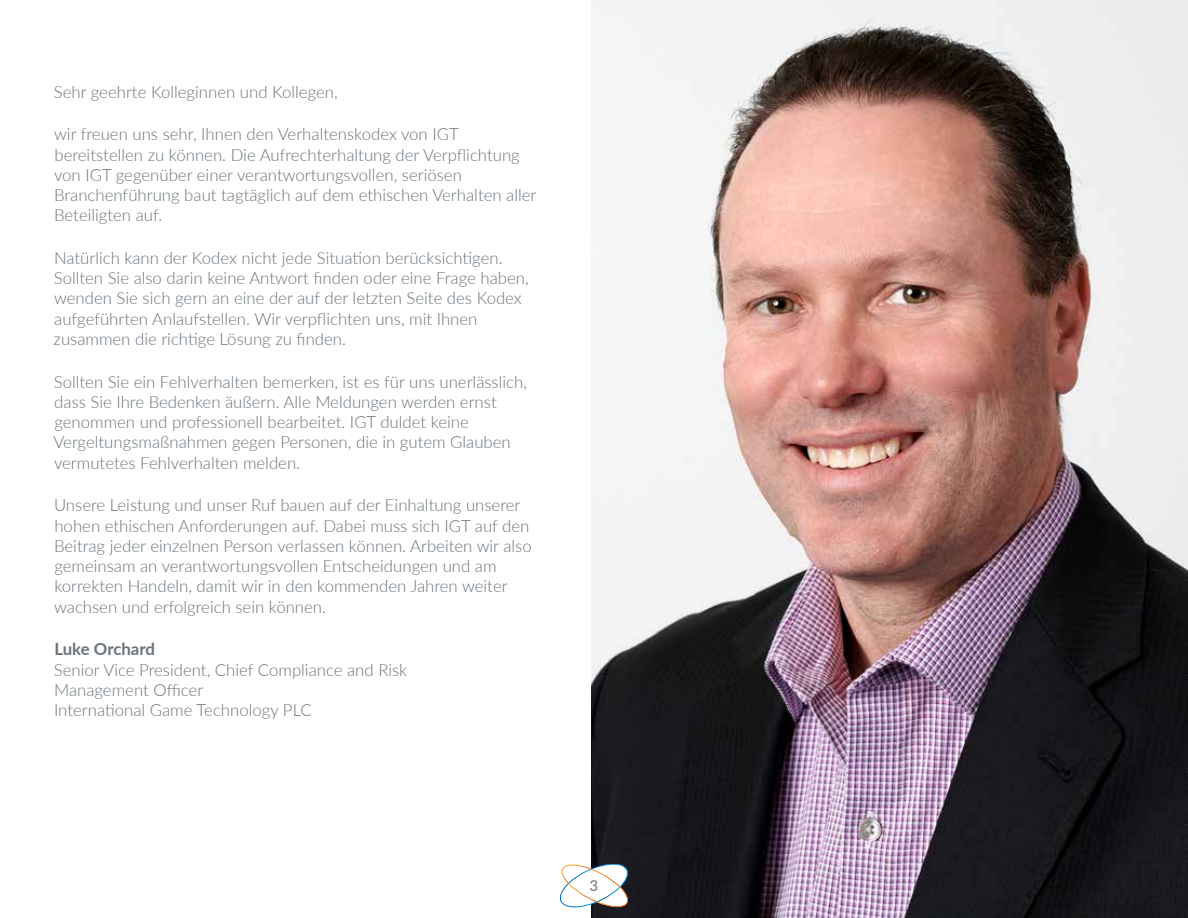
<style>
.page{position:relative;width:1188px;height:918px;background:#fff}
.page>*{position:absolute;margin:0;border:0;box-sizing:border-box;transform-origin:0 0}
.t1{font:300 16.8px/20.2px "Lato";color:#6a747b}
.t2{font:700 16.8px "Lato";letter-spacing:-.01em;color:#6a747b}
.t3{font:15px "Lato";color:#6a747b}
</style>
<div class="page">
<img style="left:591px;top:0;width:597px;height:918px">
<svg style="left:560px;top:864px;width:68px;height:43px"></svg>
<p class="t1" style="left:54px;top:81px;width:286px">Sehr geehrte Kolleginnen und Kollegen,</p>
<p class="t1" style="left:54px;top:124px;width:484px">wir freuen uns sehr, Ihnen den Verhaltenskodex von IGT bereitstellen zu können. Die Aufrechterhaltung der Verpflichtung von IGT gegenüber einer verantwortungsvollen, seriösen Branchenführung baut tagtäglich auf dem ethischen Verhalten aller Beteiligten auf.</p>
<p class="t1" style="left:54px;top:247px;width:477px">Natürlich kann der Kodex nicht jede Situation berücksichtigen.<br>Sollten Sie also darin keine Antwort finden oder eine Frage haben, wenden Sie sich gern an eine der auf der letzten Seite des Kodex aufgeführten Anlaufstellen. Wir verpflichten uns, mit Ihnen zusammen die richtige Lösung zu finden.</p>
<p class="t1" style="left:53px;top:371px;width:475px">Sollten Sie ein Fehlverhalten bemerken, ist es für uns unerlässlich, dass Sie Ihre Bedenken äußern. Alle Meldungen werden ernst genommen und professionell bearbeitet. IGT duldet keine Vergeltungsmaßnahmen gegen Personen, die in gutem Glauben vermutetes Fehlverhalten melden.</p>
<p class="t1" style="left:54px;top:495px;width:479px">Unsere Leistung und unser Ruf bauen auf der Einhaltung unserer hohen ethischen Anforderungen auf. Dabei muss sich IGT auf den Beitrag jeder einzelnen Person verlassen können. Arbeiten wir also gemeinsam an verantwortungsvollen Entscheidungen und am korrekten Handeln, damit wir in den kommenden Jahren weiter wachsen und erfolgreich sein können.</p>
<p class="t2" style="left:54px;top:637px;width:102px">Luke Orchard</p>
<p class="t1" style="left:54px;top:659px;width:355px">Senior Vice President, Chief Compliance and Risk<br>Management Officer<br>International Game Technology PLC</p>
<p class="t3" style="left:590px;top:875px;width:10px">3</p>
</div>
